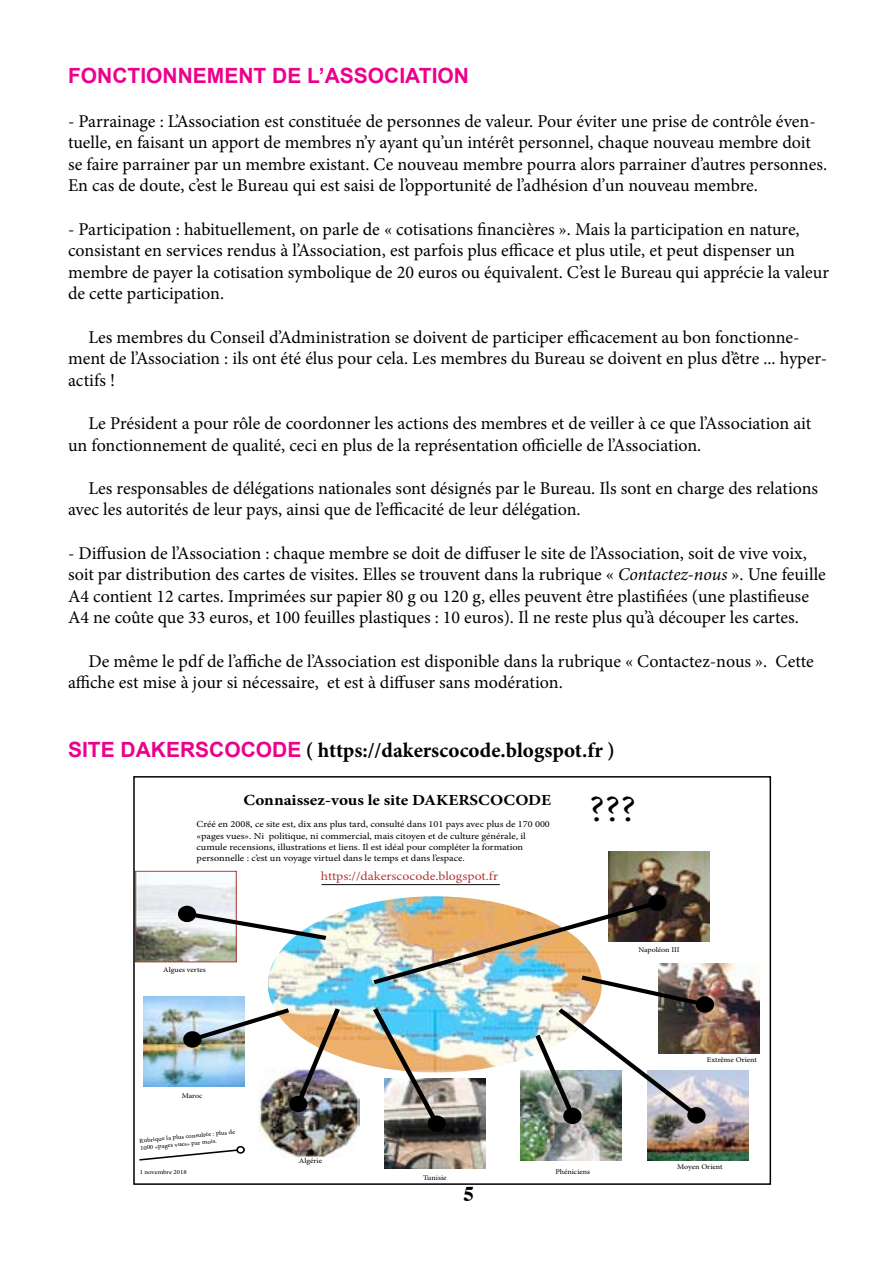
<style>
.page{position:relative;width:893px;height:1263px;background:#fff}
.page>*{position:absolute;margin:0;border:0;box-sizing:border-box;transform-origin:0 0}
.t1{font:37.05px "Minion Pro";color:#000;scale:1.11 1}
.t2{font:700 21px "Minion Pro";letter-spacing:.005em;color:#000}
.t3{font:700 21px "Arial";color:#ec008c}
.t4{font:700 21px "Times";color:#000}
.t5{font:18px/21.6px "Minion Pro";color:#000}
.t6{font:700 15.45px "Minion Pro";color:#000;scale:1.11 1}
.t7{font:12.3px "Minion Pro";color:#b03835;scale:1.11 1}
.t8{font:9.3px/11.1px "Minion Pro";color:#000;scale:1.11 1}
.t9{font:7.2px "Minion Pro";color:#000;scale:1.11 1}
.t10{font:6.15px/7.5px "Minion Pro";letter-spacing:-.005em;color:#000;scale:1.11 1}
.s1{font-style:italic}
.s2{font-family:"Arial";color:#ec008c}
</style>
<div class="page">
<hr style="left:321px;top:884px;width:179px;height:1px;background:#000">
<img style="left:268px;top:903px;width:100px;height:162px">
<img style="left:143px;top:996px;width:101px;height:91px">
<img style="left:710px;top:963px;width:50px;height:91px">
<img style="left:648px;top:1070px;width:101px;height:90px">
<img style="left:137px;top:883px;width:97px;height:77px">
<div style="left:135px;top:871px;width:101px;height:91px;border:1px solid #b03835"></div>
<img style="left:384px;top:1133px;width:101px;height:36px">
<img style="left:258px;top:1079px;width:101px;height:78px">
<img style="left:521px;top:1133px;width:101px;height:27px">
<img style="left:608px;top:851px;width:101px;height:43px">
<svg style="left:182px;top:909px;width:149px;height:34px"></svg>
<div style="left:178px;top:906px;width:18px;height:16px;background:#000;border-radius:50%"></div>
<svg style="left:183px;top:1031px;width:19px;height:17px"></svg>
<svg style="left:696px;top:996px;width:18px;height:17px"></svg>
<svg style="left:139px;top:1149px;width:97px;height:12px"></svg>
<div style="left:236px;top:1146px;width:9px;height:8px;border:2px solid #000;border-radius:50%"></div>
<img style="left:187px;top:1004px;width:157px;height:105px">
<div style="left:289px;top:1096px;width:18px;height:16px;background:#000;border-radius:50%"></div>
<img style="left:368px;top:894px;width:342px;height:239px">
<div style="left:133px;top:776px;width:638px;height:409px;border:2px solid #000"></div>
<p class="t3" style="left:68px;top:62px;width:402px">FONCTIONNEMENT DE L’ASSOCIATION</p>
<p class="t5" style="left:68px;top:110px;width:761px">- Parrainage : L’Association est constituée de personnes de valeur. Pour éviter une prise de contrôle éven&shy;tuelle, en faisant un apport de membres n’y ayant qu’un intérêt personnel, chaque nouveau membre doit se faire parrainer par un membre existant. Ce nouveau membre pourra alors parrainer d’autres personnes.<br>En cas de doute, c’est le Bureau qui est saisi de l’opportunité de l’adhésion d’un nouveau membre.</p>
<p class="t5" style="left:68px;top:218px;width:763px">- Participation : habituellement, on parle de « cotisations financières ». Mais la participation en nature, consistant en services rendus à l’Association, est parfois plus efficace et plus utile, et peut dispenser un membre de payer la cotisation symbolique de 20 euros ou équivalent. C’est le Bureau qui apprécie la valeur de cette participation.</p>
<p class="t5" style="left:68px;top:326px;width:761px;text-indent:20px">Les membres du Conseil d’Administration se doivent de participer efficacement au bon fonctionne&shy;ment de l’Association : ils ont été élus pour cela. Les membres du Bureau se doivent en plus d’être ... hyper&shy;actifs !</p>
<p class="t5" style="left:68px;top:412px;width:745px;text-indent:20px">Le Président a pour rôle de coordonner les actions des membres et de veiller à ce que l’Association ait un fonctionnement de qualité, ceci en plus de la représentation officielle de l’Association.</p>
<p class="t5" style="left:68px;top:477px;width:752px;text-indent:20px">Les responsables de délégations nationales sont désignés par le Bureau. Ils sont en charge des relations avec les autorités de leur pays, ainsi que de l’efficacité de leur délégation.</p>
<p class="t5" style="left:68px;top:542px;width:759px">- Diffusion de l’Association : chaque membre se doit de diffuser le site de l’Association, soit de vive voix, soit par distribution des cartes de visites. Elles se trouvent dans la rubrique « <span class="s1">Contactez-nous</span> ». Une feuille A4 contient 12 cartes. Imprimées sur papier 80 g ou 120 g, elles peuvent être plastifiées (une plastifieuse A4 ne coûte que 33 euros, et 100 feuilles plastiques : 10 euros). Il ne reste plus qu’à découper les cartes.</p>
<p class="t5" style="left:68px;top:650px;width:747px;text-indent:20px">De même le pdf de l’affiche de l’Association est disponible dans la rubrique « Contactez-nous ». Cette affiche est mise à jour si nécessaire, et est à diffuser sans modération.</p>
<p class="t2" style="left:68px;top:735px;width:548px"><span class="s2">SITE DAKERSCOCODE</span> ( https://dakerscocode.blogspot.fr )</p>
<p class="t6" style="left:243px;top:789px;width:279px">Connaissez-vous le site DAKERSCOCODE</p>
<p class="t8" style="left:197px;top:819px;width:320px">Créé en 2008, ce site est, dix ans plus tard, consulté dans 101 pays avec plus de 170 000 «pages vues». Ni politique, ni commercial, mais citoyen et de culture générale, il cumule recensions, illustrations et liens. Il est idéal pour compléter la formation personnelle : c’est un voyage virtuel dans le temps et dans l’espace.</p>
<h1 class="t1" style="left:589px;top:784px;width:44px">???</h1>
<p class="t9" style="left:163px;top:965px;width:40px">Algues vertes</p>
<p class="t9" style="left:182px;top:1091px;width:20px">Maroc</p>
<p class="t10" style="left:139px;top:1136px;width:88px;rotate:-5deg">Rubrique la plus consultée : plus de<br>1000 «pages vues» par mois.</p>
<p class="t10" style="left:140px;top:1168px;width:44px">1 novembre 2018</p>
<p class="t7" style="left:321px;top:868px;width:161px">https://dakerscocode.blogspot.fr</p>
<p class="t9" style="left:299px;top:1156px;width:22px">Algérie</p>
<p class="t9" style="left:423px;top:1173px;width:23px">Tunisie</p>
<p class="t4" style="left:463px;top:1173px;width:12px">5</p>
<p class="t9" style="left:555px;top:1167px;width:33px">Phéniciens</p>
<p class="t9" style="left:638px;top:944px;width:39px">Napoléon III</p>
<p class="t9" style="left:707px;top:1054px;width:47px">Extrême Orient</p>
<p class="t9" style="left:677px;top:1162px;width:42px">Moyen Orient</p>
</div>
